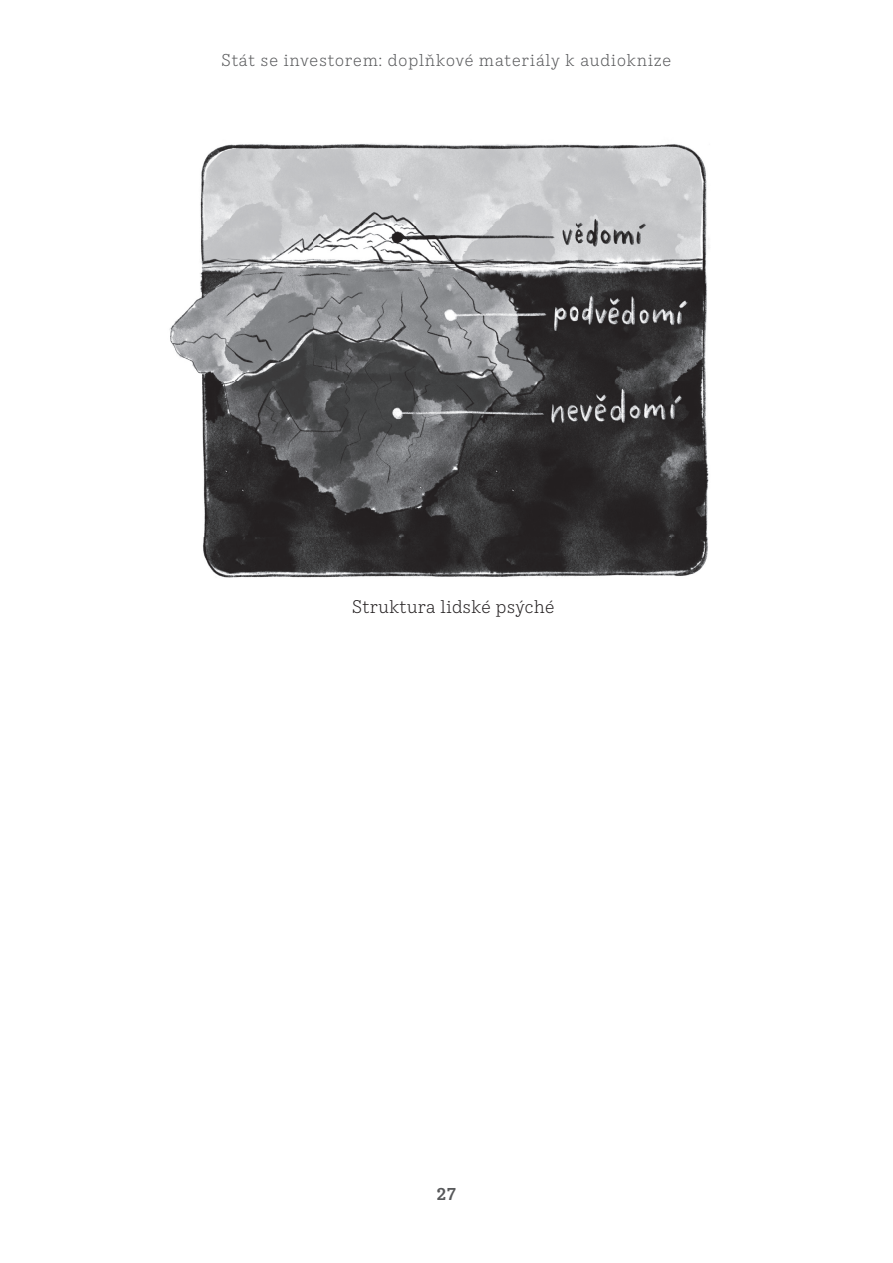
<style>
.page{position:relative;width:893px;height:1263px;background:#fff}
.page>*{position:absolute;margin:0;border:0;box-sizing:border-box;transform-origin:0 0}
.t1{font:300 17.7px "Ivy Style TW";color:#231f20}
.t2{font:300 16.5px "Ivy Style TW";letter-spacing:.02em;color:#57585a}
.t3{font:600 16.5px "Ivy Style TW";color:#57585a}
</style>
<div class="page">
<img style="left:169px;top:143px;width:540px;height:435px">
<p class="t2" style="left:221px;top:48px;width:452px">Stát se investorem: doplňkové materiály k audioknize</p>
<p class="t1" style="left:352px;top:594px;width:204px">Struktura lidské psýché</p>
<p class="t3" style="left:437px;top:1181px;width:21px">27</p>
</div>
